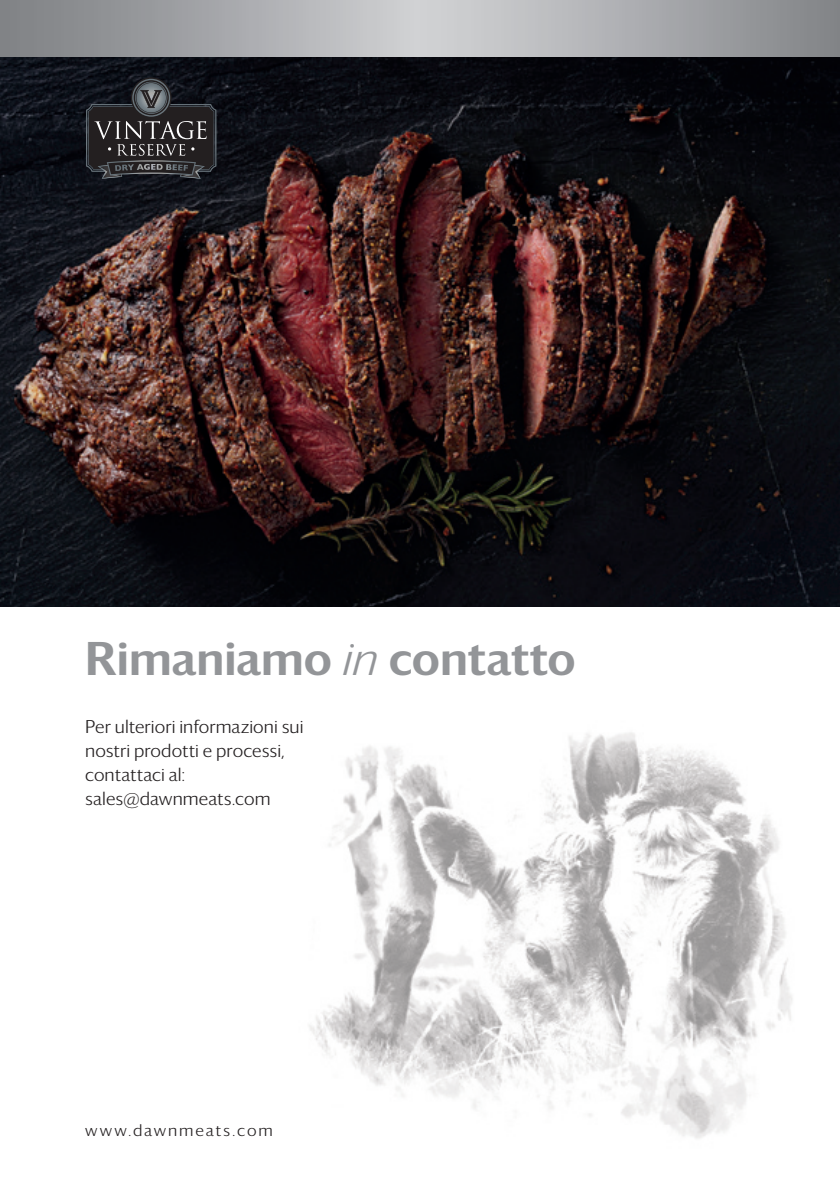
<style>
.page{position:relative;width:840px;height:1191px;background:#fff}
.page>*{position:absolute;margin:0;border:0;box-sizing:border-box;transform-origin:0 0}
.t1{font:500 46px "Darby Sans";letter-spacing:-.005em;color:#939598}
.t2{font:300 18px/24px "Darby Sans";letter-spacing:.005em;color:#231f20}
.t3{font:300 16px "Darby Sans";letter-spacing:.115em;color:#231f20}
.s1{font-weight:300;font-style:italic}
</style>
<div class="page">
<img style="left:309px;top:732px;width:484px;height:407px">
<img style="left:0;top:57px;width:839px;height:550px">
<svg style="left:0;top:0;width:839px;height:57px;background:#a8aaad"></svg>
<svg style="left:86px;top:77px;width:130px;height:102px;background:#323236"></svg>
<h1 class="t1" style="left:85px;top:624px;width:492px">Rimaniamo <span class="s1">in</span> contatto</h1>
<p class="t2" style="left:85px;top:714px;width:220px">Per ulteriori informazioni sui nostri prodotti e processi, contattaci al: sales@dawnmeats.com</p>
<p class="t3" style="left:85px;top:1118px;width:189px">www.dawnmeats.com</p>
</div>
